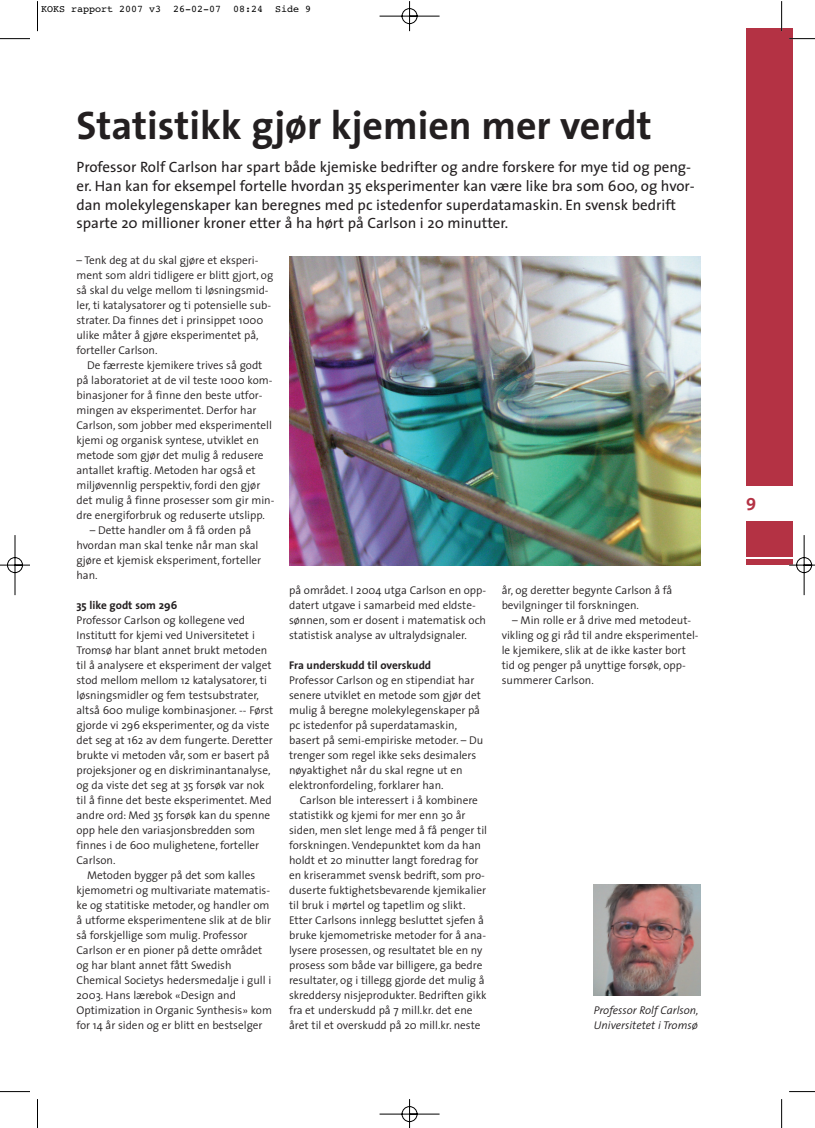
<style>
.page{position:relative;width:815px;height:1128px;background:#fff}
.page>*{position:absolute;margin:0;border:0;box-sizing:border-box;transform-origin:0 0}
.t1{font:700 40px "The Sans";color:#231f20}
.t2{font:700 17.5px "The Sans";color:#b43244}
.t3{font:15px/18.8px "The Sans";color:#231f20}
.t4{font:300 11.25px/15px "The Sans";color:#231f20}
.t5{font:700 11.25px "The Sans";color:#231f20}
.t6{font:italic 300 11.25px/15px "The Sans";color:#231f20}
.t7{font:10px "Courier";color:#000}
</style>
<div class="page">
<img style="left:0;top:1px;width:815px;height:1126px">
<p class="t7" style="left:41px;top:6px;width:272px">KOKS rapport 2007 v3 26-02-07 08:24 Side 9</p>
<h1 class="t1" style="left:76px;top:110px;width:577px">Statistikk gjør kjemien mer verdt</h1>
<p class="t3" style="left:76px;top:159px;width:620px">Professor Rolf Carlson har spart både kjemiske bedrifter og andre forskere for mye tid og peng&shy;er. Han kan for eksempel fortelle hvordan 35 eksperimenter kan være like bra som 600, og hvor&shy;dan molekylegenskaper kan beregnes med pc istedenfor superdatamaskin. En svensk bedrift sparte 20 millioner kroner etter å ha hørt på Carlson i 20 minutter.</p>
<p class="t4" style="left:76px;top:253px;width:198px">– Tenk deg at du skal gjøre et eksperi&shy;ment som aldri tidligere er blitt gjort, og så skal du velge mellom ti løsningsmid&shy;ler, ti katalysatorer og ti potensielle sub&shy;strater. Da finnes det i prinsippet 1000 ulike måter å gjøre eksperimentet på, forteller Carlson.</p>
<p class="t4" style="left:76px;top:358px;width:199px;text-indent:11px">De færreste kjemikere trives så godt på laboratoriet at de vil teste 1000 kom&shy;binasjoner for å finne den beste utfor&shy;mingen av eksperimentet. Derfor har Carlson, som jobber med eksperimentell kjemi og organisk syntese, utviklet en metode som gjør det mulig å redusere antallet kraftig. Metoden har også et miljøvennlig perspektiv, fordi den gjør det mulig å finne prosesser som gir min&shy;dre energiforbruk og reduserte utslipp.</p>
<p class="t4" style="left:76px;top:523px;width:186px;text-indent:13px">– Dette handler om å få orden på hvordan man skal tenke når man skal gjøre et kjemisk eksperiment, forteller han.</p>
<p class="t5" style="left:76px;top:601px;width:102px">35 like godt som 296</p>
<p class="t4" style="left:76px;top:613px;width:170px">Professor Carlson og kollegene ved</p>
<p class="t4" style="left:76px;top:628px;width:180px">Institutt for kjemi ved Universitetet i</p>
<p class="t4" style="left:76px;top:643px;width:192px">Tromsø har blant annet brukt metoden</p>
<p class="t4" style="left:76px;top:658px;width:197px">til å analysere et eksperiment der valget</p>
<p class="t4" style="left:76px;top:673px;width:192px">stod mellom mellom 12 katalysatorer, ti</p>
<p class="t4" style="left:76px;top:688px;width:184px">løsningsmidler og fem testsubstrater,</p>
<p class="t4" style="left:76px;top:703px;width:198px">altså 600 mulige kombinasjoner. -- Først</p>
<p class="t4" style="left:76px;top:718px;width:195px">gjorde vi 296 eksperimenter, og da viste</p>
<p class="t4" style="left:76px;top:733px;width:198px">det seg at 162 av dem fungerte. Deretter</p>
<p class="t4" style="left:76px;top:748px;width:195px">brukte vi metoden vår, som er basert på</p>
<p class="t4" style="left:76px;top:763px;width:195px">projeksjoner og en diskriminantanalyse,</p>
<p class="t4" style="left:76px;top:778px;width:190px">og da viste det seg at 35 forsøk var nok</p>
<p class="t4" style="left:76px;top:793px;width:197px">til å finne det beste eksperimentet. Med</p>
<p class="t4" style="left:76px;top:808px;width:195px">andre ord: Med 35 forsøk kan du spenne</p>
<p class="t4" style="left:76px;top:823px;width:180px">opp hele den variasjonsbredden som</p>
<p class="t4" style="left:76px;top:838px;width:184px">finnes i de 600 mulighetene, forteller</p>
<p class="t4" style="left:76px;top:853px;width:41px">Carlson.</p>
<p class="t4" style="left:87px;top:868px;width:170px">Metoden bygger på det som kalles</p>
<p class="t4" style="left:76px;top:883px;width:195px">kjemometri og multivariate matematis-</p>
<p class="t4" style="left:76px;top:898px;width:194px">ke og statitiske metoder, og handler om</p>
<p class="t4" style="left:76px;top:913px;width:196px">å utforme eksperimentene slik at de blir</p>
<p class="t4" style="left:76px;top:928px;width:173px">så forskjellige som mulig. Professor</p>
<p class="t4" style="left:76px;top:943px;width:187px">Carlson er en pioner på dette området</p>
<p class="t4" style="left:76px;top:958px;width:157px">og har blant annet fått Swedish</p>
<p class="t4" style="left:76px;top:973px;width:196px">Chemical Societys hedersmedalje i gull i</p>
<p class="t4" style="left:76px;top:988px;width:161px">2003. Hans lærebok «Design and</p>
<p class="t4" style="left:76px;top:1003px;width:197px">Optimization in Organic Synthesis» kom</p>
<p class="t4" style="left:76px;top:1018px;width:188px">for 14 år siden og er blitt en bestselger</p>
<p class="t4" style="left:289px;top:583px;width:199px">på området. I 2004 utga Carlson en opp&shy;datert utgave i samarbeid med eldste&shy;sønnen, som er dosent i matematisk och statistisk analyse av ultralydsignaler.</p>
<p class="t5" style="left:289px;top:661px;width:144px">Fra underskudd til overskudd</p>
<p class="t4" style="left:289px;top:673px;width:196px">Professor Carlson og en stipendiat har senere utviklet en metode som gjør det mulig å beregne molekylegenskaper på pc istedenfor på superdatamaskin, basert på semi-empiriske metoder. – Du trenger som regel ikke seks desimalers nøyaktighet når du skal regne ut en elektronfordeling, forklarer han.</p>
<p class="t4" style="left:289px;top:793px;width:200px;text-indent:11px">Carlson ble interessert i å kombinere statistikk og kjemi for mer enn 30 år siden, men slet lenge med å få penger til forskningen. Vendepunktet kom da han holdt et 20 minutter langt foredrag for en kriserammet svensk bedrift, som pro&shy;duserte fuktighetsbevarende kjemikalier til bruk i mørtel og tapetlim og slikt.<br>Etter Carlsons innlegg besluttet sjefen å bruke kjemometriske metoder for å ana&shy;lysere prosessen, og resultatet ble en ny prosess som både var billigere, ga bedre resultater, og i tillegg gjorde det mulig å skreddersy nisjeprodukter. Bedriften gikk fra et underskudd på 7 mill.kr. det ene året til et overskudd på 20 mill.kr. neste</p>
<p class="t4" style="left:502px;top:583px;width:172px">år, og deretter begynte Carlson å få bevilgninger til forskningen.</p>
<p class="t4" style="left:502px;top:613px;width:198px;text-indent:11px">– Min rolle er å drive med metodeut&shy;vikling og gi råd til andre eksperimentel&shy;le kjemikere, slik at de ikke kaster bort tid og penger på unyttige forsøk, opp&shy;summerer Carlson.</p>
<p class="t6" style="left:594px;top:1003px;width:106px">Professor Rolf Carlson,<br>Universitetet i Tromsø</p>
<h2 class="t2" style="left:746px;top:494px;width:12px">9</h2>
</div>
